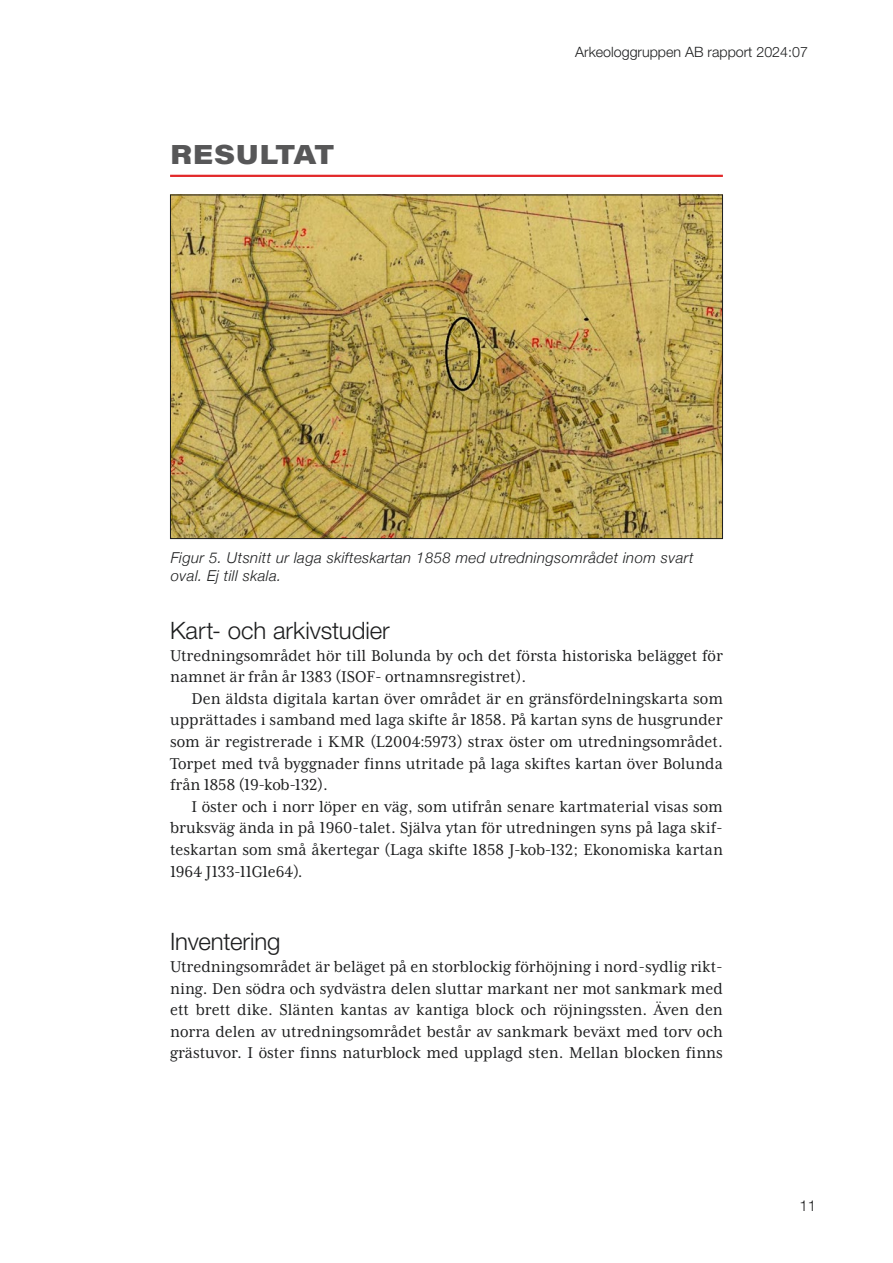
<style>
.page{position:relative;width:893px;height:1263px;background:#fff}
.page>*{position:absolute;margin:0;border:0;box-sizing:border-box;transform-origin:0 0}
.t1{font:900 27px "Acumin Pro Wide";letter-spacing:.02em;color:#575758}
.t2{font:300 24px "Helvetica Neue";color:#1d1e1f}
.t3{font:18px/21.6px "Mrs Eaves XL Serif Nar OT";color:#1d1e1f;text-align:justify}
.t4{font:italic 300 15px/18px "Helvetica Neue";letter-spacing:.025em;color:#1d1e1f}
.t5{font:300 15px "Helvetica Neue";color:#1d1e1f}
.t6{font:300 14.25px "Helvetica Neue";color:#1d1e1f}
</style>
<div class="page">
<hr style="left:170px;top:175px;width:553px;height:2px;background:#e3292a">
<img style="left:172px;top:197px;width:549px;height:340px">
<h1 class="t1" style="left:170px;top:135px;width:165px">RESULTAT</h1>
<p class="t6" style="left:575px;top:43px;width:234px">Arkeologgruppen AB rapport 2024:07</p>
<p class="t4" style="left:171px;top:548px;width:524px">Figur 5. Utsnitt ur laga skifteskartan 1858 med utredningsområdet inom svart oval. Ej till skala.</p>
<h2 class="t2" style="left:170px;top:616px;width:221px">Kart- och arkivstudier</h2>
<p class="t3" style="left:170px;top:644px;width:554px">Utredningsområdet hör till Bolunda by och det första historiska belägget för namnet är från år 1383 (ISOF- ortnamnsregistret).</p>
<p class="t3" style="left:170px;top:688px;width:554px;text-indent:21px">Den äldsta digitala kartan över området är en gränsfördelningskarta som upprättades i samband med laga skifte år 1858. På kartan syns de husgrunder som är registrerade i KMR (L2004:5973) strax öster om utredningsområdet.<br>Torpet med två byggnader finns utritade på laga skiftes kartan över Bolunda från 1858 (19-kob-132).</p>
<p class="t3" style="left:170px;top:796px;width:554px;text-indent:21px">I öster och i norr löper en väg, som utifrån senare kartmaterial visas som bruksväg ända in på 1960-talet. Själva ytan för utredningen syns på laga skif&shy;teskartan som små åkertegar (Laga skifte 1858 J-kob-132; Ekonomiska kartan 1964 J133-11G1e64).</p>
<h2 class="t2" style="left:170px;top:927px;width:112px">Inventering</h2>
<p class="t3" style="left:170px;top:956px;width:554px">Utredningsområdet är beläget på en storblockig förhöjning i nord-sydlig rikt&shy;ning. Den södra och sydvästra delen sluttar markant ner mot sankmark med ett brett dike. Slänten kantas av kantiga block och röjningssten. Även den norra delen av utredningsområdet består av sankmark beväxt med torv och grästuvor. I öster finns naturblock med upplagd sten. Mellan blocken finns</p>
<p class="t5" style="left:799px;top:1196px;width:18px">11</p>
</div>
